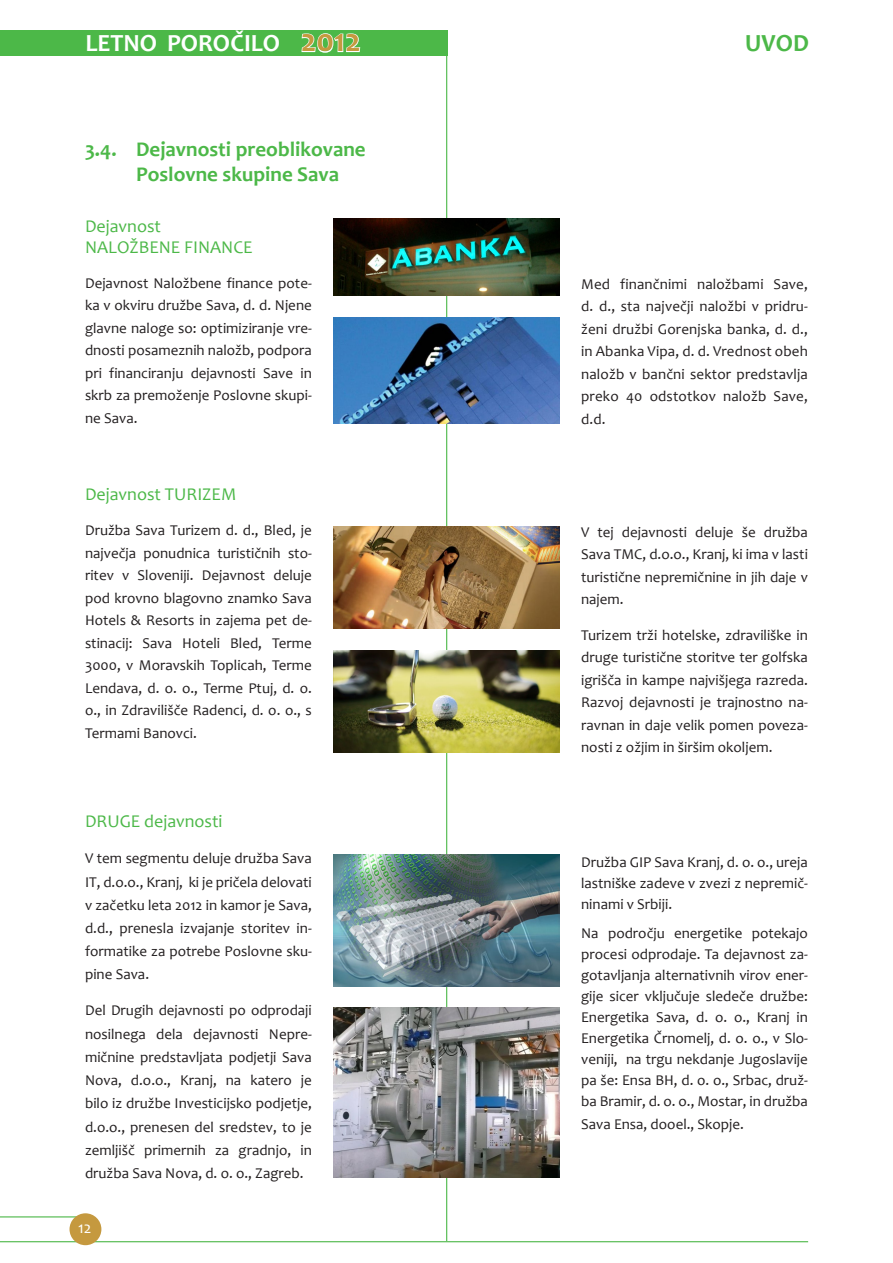
<style>
.page{position:relative;width:893px;height:1263px;background:#fff}
.page>*{position:absolute;margin:0;border:0;box-sizing:border-box;transform-origin:0 0}
.t1{font:700 24.75px "Candara";color:#fff}
.t2{font:700 24.75px "Candara";color:#4cb848}
.t3{font:700 21px/25.2px "Candara";color:#4cb848}
.t4{font:18px/21px "Candara";color:#4cb848}
.t5{font:16.5px "Candara";color:#fff}
.t6{font:15px/22.5px "Candara";color:#231f20;text-align:justify}
.s1{font-size:33px;color:#c5993f}
</style>
<div class="page">
<hr style="left:446px;top:35px;width:1px;height:1206px;background:#4cb848">
<div style="left:0;top:30px;width:447px;height:25px;background:#4cb848"></div>
<svg style="left:301px;top:33px;width:60px;height:20px"></svg>
<hr style="left:0;top:1241px;width:808px;height:1px;background:#4cb848">
<hr style="left:0;top:1216px;width:85px;height:1px;background:#4cb848">
<div style="left:70px;top:1213px;width:31px;height:32px;background:#c5993f;border-radius:50%"></div>
<img style="left:333px;top:1008px;width:227px;height:170px">
<img style="left:333px;top:855px;width:227px;height:131px">
<img style="left:333px;top:526px;width:227px;height:102px">
<img style="left:333px;top:651px;width:227px;height:102px">
<img style="left:333px;top:219px;width:227px;height:77px">
<img style="left:333px;top:317px;width:227px;height:107px">
<h1 class="t1" style="left:85px;top:28px;width:277px">LETNO POROČILO <span class="s1">2012</span></h1>
<h1 class="t2" style="left:745px;top:28px;width:65px">UVOD</h1>
<h2 class="t3" style="left:136px;top:136px;width:231px;text-indent:-51px">3.4. Dejavnosti preoblikovane<br>Poslovne skupine Sava</h2>
<p class="t4" style="left:85px;top:215px;width:169px">Dejavnost<br>NALOŽBENE FINANCE</p>
<p class="t6" style="left:85px;top:272px;width:228px">Dejavnost Naložbene finance pote&shy;ka v okviru družbe Sava, d. d. Njene glavne naloge so: optimiziranje vre&shy;dnosti posameznih naložb, podpora pri financiranju dejavnosti Save in skrb za premoženje Poslovne skupi&shy;ne Sava.</p>
<p class="t6" style="left:581px;top:272px;width:228px">Med finančnimi naložbami Save, d. d., sta največji naložbi v pridru&shy;ženi družbi Gorenjska banka, d. d., in Abanka Vipa, d. d. Vrednost obeh naložb v bančni sektor predstavlja preko 40 odstotkov naložb Save, d.d.</p>
<p class="t4" style="left:85px;top:484px;width:153px">Dejavnost TURIZEM</p>
<p class="t6" style="left:85px;top:519px;width:228px">Družba Sava Turizem d. d., Bled, je največja ponudnica turističnih sto&shy;ritev v Sloveniji. Dejavnost deluje pod krovno blagovno znamko Sava Hotels &amp; Resorts in zajema pet de&shy;stinacij: Sava Hoteli Bled, Terme 3000, v Moravskih Toplicah, Terme Lendava, d. o. o., Terme Ptuj, d. o. o., in Zdravilišče Radenci, d. o. o., s Termami Banovci.</p>
<p class="t6" style="left:581px;top:521px;width:228px">V tej dejavnosti deluje še družba Sava TMC, d.o.o., Kranj, ki ima v lasti turistične nepremičnine in jih daje v najem.</p>
<p class="t6" style="left:581px;top:624px;width:228px">Turizem trži hotelske, zdraviliške in druge turistične storitve ter golfska igrišča in kampe najvišjega razreda.<br>Razvoj dejavnosti je trajnostno na&shy;ravnan in daje velik pomen poveza&shy;nosti z ožjim in širšim okoljem.</p>
<p class="t4" style="left:85px;top:811px;width:139px">DRUGE dejavnosti</p>
<p class="t6" style="left:85px;top:847px;width:228px;line-height:23.2px">V tem segmentu deluje družba Sava IT, d.o.o., Kranj, ki je pričela delovati v začetku leta 2012 in kamor je Sava, d.d., prenesla izvajanje storitev in&shy;formatike za potrebe Poslovne sku&shy;pine Sava.</p>
<p class="t6" style="left:85px;top:999px;width:228px;line-height:23.2px">Del Drugih dejavnosti po odprodaji nosilnega dela dejavnosti Nepre&shy;mičnine predstavljata podjetji Sava Nova, d.o.o., Kranj, na katero je bilo iz družbe Investicijsko podjetje, d.o.o., prenesen del sredstev, to je zemljišč primernih za gradnjo, in družba Sava Nova, d. o. o., Zagreb.</p>
<p class="t5" style="left:78px;top:1217px;width:15px">12</p>
<p class="t6" style="left:581px;top:851px;width:228px;line-height:21px">Družba GIP Sava Kranj, d. o. o., ureja lastniške zadeve v zvezi z nepremič&shy;ninami v Srbiji.</p>
<p class="t6" style="left:581px;top:923px;width:228px;line-height:21px">Na področju energetike potekajo procesi odprodaje. Ta dejavnost za&shy;gotavljanja alternativnih virov ener&shy;gije sicer vključuje sledeče družbe:<br>Energetika Sava, d. o. o., Kranj in Energetika Črnomelj, d. o. o., v Slo&shy;veniji, na trgu nekdanje Jugoslavije pa še: Ensa BH, d. o. o., Srbac, druž&shy;ba Bramir, d. o. o., Mostar, in družba</p>
<p class="t6" style="left:581px;top:1113px;width:164px">Sava Ensa, dooel., Skopje.</p>
</div>
